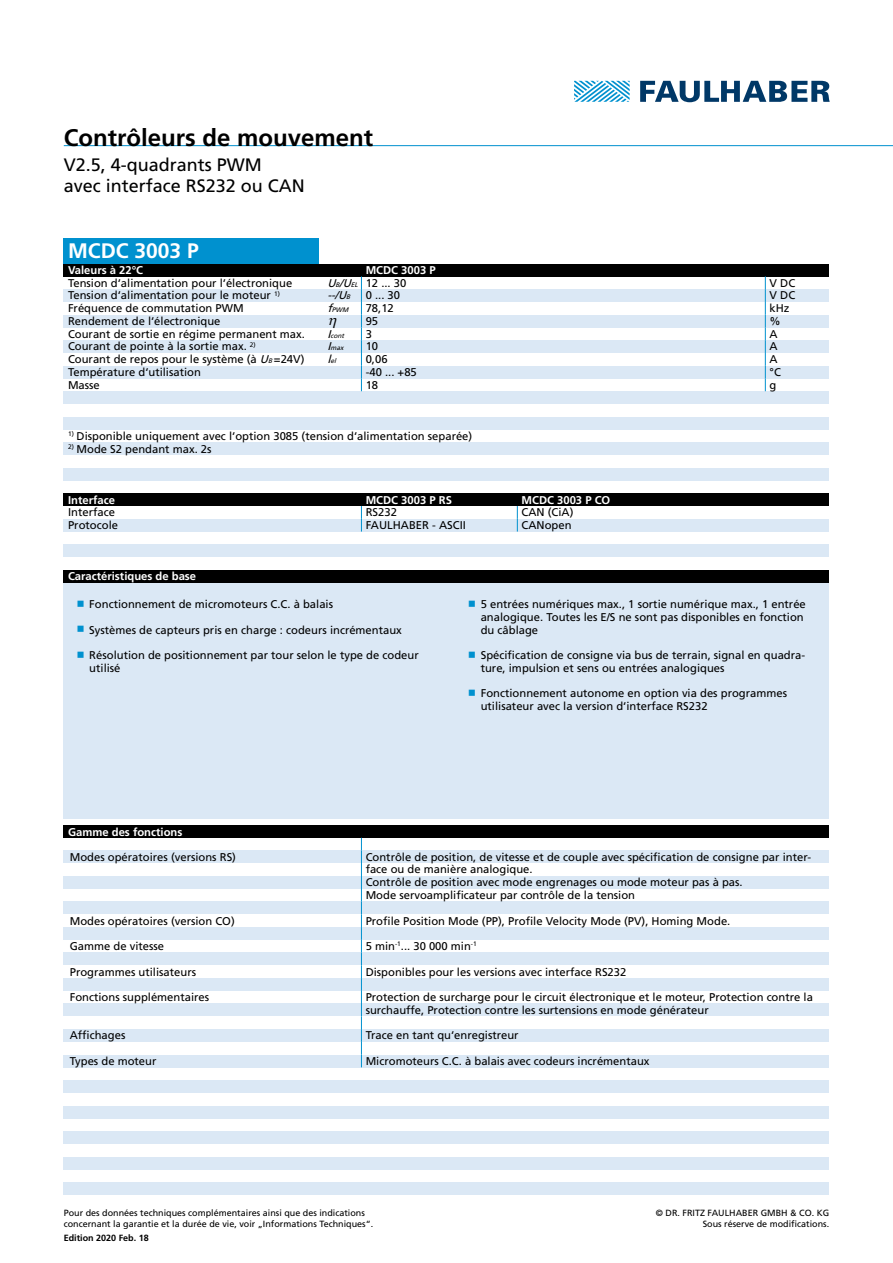
<style>
.page{position:relative;width:893px;height:1263px;background:#fff}
.page>*{position:absolute;margin:0;border:0;box-sizing:border-box;transform-origin:0 0}
.t1{font:700 24px "Frutiger LT";color:#000}
.t2{font:700 21px "Frutiger LT";color:#fff}
.t3{font:18px/21.6px "Frutiger LT";color:#000}
.t4{font:11.25px/12.8px "Frutiger LT";color:#000}
.t5{font:700 11.25px "Frutiger LT";color:#fff}
.t6{font:9px/10.8px "Frutiger LT";color:#000}
.t7{font:700 9px "Frutiger LT";color:#000}
.t8{font:italic 6.6px "Frutiger LT";color:#000}
.s1{font-style:italic}
.s2{font-style:italic;font-size:6.6px}
.s3{font-size:11.25px}
.s4{font-family:"Arial Unicode MS";font-size:13.95px;color:#0091cf}
</style>
<div class="page">
<svg style="left:574px;top:81px;width:56px;height:21px"></svg>
<svg style="left:640px;top:81px;width:190px;height:21px"></svg>
<div style="left:64px;top:580px;width:765px;height:239px;background:#dbe8f5"></div>
<div style="left:64px;top:264px;width:765px;height:12px;background:#000"></div>
<div style="left:64px;top:289px;width:765px;height:13px;background:#dbe8f5"></div>
<div style="left:64px;top:315px;width:765px;height:12px;background:#dbe8f5"></div>
<div style="left:64px;top:340px;width:765px;height:13px;background:#dbe8f5"></div>
<div style="left:64px;top:366px;width:765px;height:12px;background:#dbe8f5"></div>
<div style="left:64px;top:391px;width:765px;height:13px;background:#dbe8f5"></div>
<div style="left:64px;top:417px;width:765px;height:12px;background:#dbe8f5"></div>
<div style="left:64px;top:442px;width:765px;height:13px;background:#dbe8f5"></div>
<div style="left:64px;top:468px;width:765px;height:12px;background:#dbe8f5"></div>
<div style="left:64px;top:493px;width:765px;height:13px;background:#000"></div>
<div style="left:64px;top:519px;width:765px;height:12px;background:#dbe8f5"></div>
<div style="left:64px;top:544px;width:765px;height:13px;background:#dbe8f5"></div>
<div style="left:64px;top:570px;width:765px;height:13px;background:#000"></div>
<div style="left:64px;top:825px;width:765px;height:13px;background:#000"></div>
<div style="left:64px;top:850px;width:765px;height:13px;background:#dbe8f5"></div>
<div style="left:64px;top:901px;width:765px;height:13px;background:#dbe8f5"></div>
<div style="left:64px;top:927px;width:765px;height:13px;background:#dbe8f5"></div>
<div style="left:64px;top:952px;width:765px;height:13px;background:#dbe8f5"></div>
<div style="left:64px;top:978px;width:765px;height:13px;background:#dbe8f5"></div>
<div style="left:64px;top:1003px;width:765px;height:13px;background:#dbe8f5"></div>
<div style="left:64px;top:1029px;width:765px;height:13px;background:#dbe8f5"></div>
<div style="left:64px;top:1054px;width:765px;height:13px;background:#dbe8f5"></div>
<div style="left:64px;top:1080px;width:765px;height:13px;background:#dbe8f5"></div>
<div style="left:64px;top:1106px;width:765px;height:12px;background:#dbe8f5"></div>
<div style="left:64px;top:1131px;width:765px;height:13px;background:#dbe8f5"></div>
<div style="left:64px;top:1157px;width:765px;height:12px;background:#dbe8f5"></div>
<div style="left:64px;top:876px;width:765px;height:13px;background:#dbe8f5"></div>
<div style="left:64px;top:1182px;width:765px;height:13px;background:#dbe8f5"></div>
<hr style="left:64px;top:145px;width:829px;height:1px;background:#0091cf">
<div style="left:64px;top:238px;width:255px;height:26px;background:#0091cf"></div>
<svg style="left:361px;top:276px;width:1px;height:115px"></svg>
<svg style="left:765px;top:276px;width:1px;height:115px"></svg>
<svg style="left:361px;top:506px;width:1px;height:25px"></svg>
<svg style="left:517px;top:506px;width:1px;height:25px"></svg>
<svg style="left:361px;top:838px;width:1px;height:12px"></svg>
<hr style="left:361px;top:850px;width:1px;height:51px;background:#0091cf">
<svg style="left:361px;top:901px;width:1px;height:166px"></svg>
<h1 class="t1" style="left:64px;top:123px;width:311px">Contrôleurs de mouvement</h1>
<h3 class="t3" style="left:64px;top:154px;width:243px">V2.5, 4-quadrants PWM<br>avec interface RS232 ou CAN</h3>
<h2 class="t2" style="left:68px;top:239px;width:132px">MCDC 3003 P</h2>
<p class="t5" style="left:68px;top:264px;width:77px">Valeurs à 22°C</p>
<p class="t5" style="left:366px;top:264px;width:72px">MCDC 3003 P</p>
<p class="t4" style="left:68px;top:276px;width:226px">Tension d‘alimentation pour l‘électronique</p>
<p class="t4" style="left:327px;top:276px;width:80px"><span class="s1">U</span><span class="s2">B</span><span class="s1">/U</span><span class="s2">EL</span> 1 2 . . . 3 0</p>
<p class="t4" style="left:770px;top:276px;width:27px">V DC</p>
<p class="t4" style="left:68px;top:289px;width:213px">Tension d‘alimentation pour le moteur <sup>1)</sup></p>
<p class="t4" style="left:327px;top:289px;width:74px"><span class="s1">--/U</span><span class="s2">B</span> 0 . . . 30</p>
<p class="t4" style="left:770px;top:289px;width:27px">V DC</p>
<p class="t4" style="left:68px;top:302px;width:177px">Fréquence de commutation PWM</p>
<p class="t8" style="left:327px;top:306px;width:24px"><span class="s3">f</span>PWM</p>
<p class="t4" style="left:366px;top:302px;width:30px">78,12</p>
<p class="t4" style="left:770px;top:302px;width:22px">kHz</p>
<p class="t4" style="left:68px;top:315px;width:154px">Rendement de l‘électronique</p>
<p class="t4" style="left:366px;top:315px;width:14px">95</p>
<p class="t4" style="left:770px;top:315px;width:13px">%</p>
<p class="t4" style="left:68px;top:327px;width:238px">Courant de sortie en régime permanent max.</p>
<p class="t8" style="left:327px;top:331px;width:20px"><span class="s3">I</span>cont</p>
<p class="t4" style="left:366px;top:327px;width:8px">3</p>
<p class="t4" style="left:770px;top:327px;width:10px">A</p>
<p class="t4" style="left:68px;top:340px;width:189px">Courant de pointe à la sortie max. <sup>2)</sup></p>
<p class="t8" style="left:327px;top:344px;width:19px"><span class="s3">I</span>max</p>
<p class="t4" style="left:366px;top:340px;width:14px">10</p>
<p class="t4" style="left:770px;top:340px;width:10px">A</p>
<p class="t4" style="left:68px;top:353px;width:238px">Courant de repos pour le système (à <span class="s1">U</span><span class="s2">B</span> =24V)</p>
<p class="t8" style="left:327px;top:357px;width:12px"><span class="s3">l</span>el</p>
<p class="t4" style="left:366px;top:353px;width:23px">0,06</p>
<p class="t4" style="left:770px;top:353px;width:10px">A</p>
<p class="t4" style="left:68px;top:366px;width:134px">Température d‘utilisation</p>
<p class="t4" style="left:366px;top:366px;width:53px">-40 ... +85</p>
<p class="t4" style="left:770px;top:366px;width:13px">°C</p>
<p class="t4" style="left:68px;top:378px;width:33px">Masse</p>
<p class="t4" style="left:366px;top:378px;width:14px">18</p>
<p class="t4" style="left:770px;top:378px;width:8px">g</p>
<p class="t4" style="left:68px;top:430px;width:406px"><sup>1)</sup> Disponible uniquement avec l‘option 3085 (tension d‘alimentation separée)</p>
<p class="t4" style="left:68px;top:442px;width:145px"><sup>2)</sup> Mode S2 pendant max. 2s</p>
<p class="t5" style="left:68px;top:493px;width:48px">Interface</p>
<p class="t5" style="left:366px;top:493px;width:88px">MCDC 3003 P RS</p>
<p class="t5" style="left:522px;top:493px;width:90px">MCDC 3003 P CO</p>
<p class="t4" style="left:68px;top:506px;width:48px">Interface</p>
<p class="t4" style="left:366px;top:506px;width:33px">RS232</p>
<p class="t4" style="left:522px;top:506px;width:53px">CAN (CiA)</p>
<p class="t4" style="left:68px;top:519px;width:52px">Protocole</p>
<p class="t4" style="left:366px;top:519px;width:102px">FAULHABER - ASCII</p>
<p class="t4" style="left:522px;top:519px;width:51px">CANopen</p>
<p class="t5" style="left:68px;top:570px;width:130px">Caractéristiques de base</p>
<p class="t4" style="left:77px;top:598px;width:258px"><span class="s4">■</span> Fonctionnement de micromoteurs C.C. à balais</p>
<p class="t4" style="left:77px;top:623px;width:327px"><span class="s4">■</span> Systèmes de capteurs pris en charge : codeurs incrémentaux</p>
<p class="t4" style="left:89px;top:649px;width:331px;text-indent:-13px"><span class="s4">■</span> Résolution de positionnement par tour selon le type de codeur utilisé</p>
<p class="t4" style="left:481px;top:598px;width:327px;text-indent:-13px"><span class="s4">■</span> 5 entrées numériques max., 1 sortie numérique max., 1 entrée analogique. Toutes les E/S ne sont pas disponibles en fonction du câblage</p>
<p class="t4" style="left:481px;top:649px;width:326px;text-indent:-13px"><span class="s4">■</span> Spécification de consigne via bus de terrain, signal en quadra&shy;ture, impulsion et sens ou entrées analogiques</p>
<p class="t4" style="left:481px;top:687px;width:308px;text-indent:-13px"><span class="s4">■</span> Fonctionnement autonome en option via des programmes utilisateur avec la version d‘interface RS232</p>
<p class="t5" style="left:68px;top:825px;width:116px">Gamme des fonctions</p>
<p class="t4" style="left:70px;top:850px;width:168px">Modes opératoires (versions RS)</p>
<p class="t4" style="left:366px;top:850px;width:447px">Contrôle de position, de vitesse et de couple avec spécification de consigne par inter&shy;face ou de manière analogique.<br>Contrôle de position avec mode engrenages ou mode moteur pas à pas.<br>Mode servoamplificateur par contrôle de la tension</p>
<p class="t4" style="left:70px;top:914px;width:167px">Modes opératoires (version CO)</p>
<p class="t4" style="left:366px;top:914px;width:366px">Profile Position Mode (PP), Profile Velocity Mode (PV), Homing Mode.</p>
<p class="t4" style="left:70px;top:940px;width:96px">Gamme de vitesse</p>
<p class="t4" style="left:366px;top:940px;width:113px">5 min<sup>-1</sup>... 30 000 min<sup>-1</sup></p>
<p class="t4" style="left:70px;top:965px;width:128px">Programmes utilisateurs</p>
<p class="t4" style="left:366px;top:965px;width:262px">Disponibles pour les versions avec interface RS232</p>
<p class="t4" style="left:70px;top:991px;width:141px">Fonctions supplémentaires</p>
<p class="t4" style="left:366px;top:991px;width:449px">Protection de surcharge pour le circuit électronique et le moteur, Protection contre la surchauffe, Protection contre les surtensions en mode générateur</p>
<p class="t4" style="left:70px;top:1029px;width:57px">Affichages</p>
<p class="t4" style="left:366px;top:1029px;width:154px">Trace en tant qu‘enregistreur</p>
<p class="t4" style="left:70px;top:1054px;width:88px">Types de moteur</p>
<p class="t4" style="left:366px;top:1054px;width:285px">Micromoteurs C.C. à balais avec codeurs incrémentaux</p>
<p class="t6" style="left:64px;top:1208px;width:311px">Pour des données techniques complémentaires ainsi que des indications concernant la garantie et la durée de vie, voir „Informations Techniques“.</p>
<p class="t6" style="left:656px;top:1208px;width:175px;text-align:right">© DR. FRITZ FAULHABER GMBH &amp; CO. KG<br>Sous réserve de modifications.</p>
<p class="t7" style="left:64px;top:1233px;width:87px">Edition 2020 Feb. 18</p>
</div>
